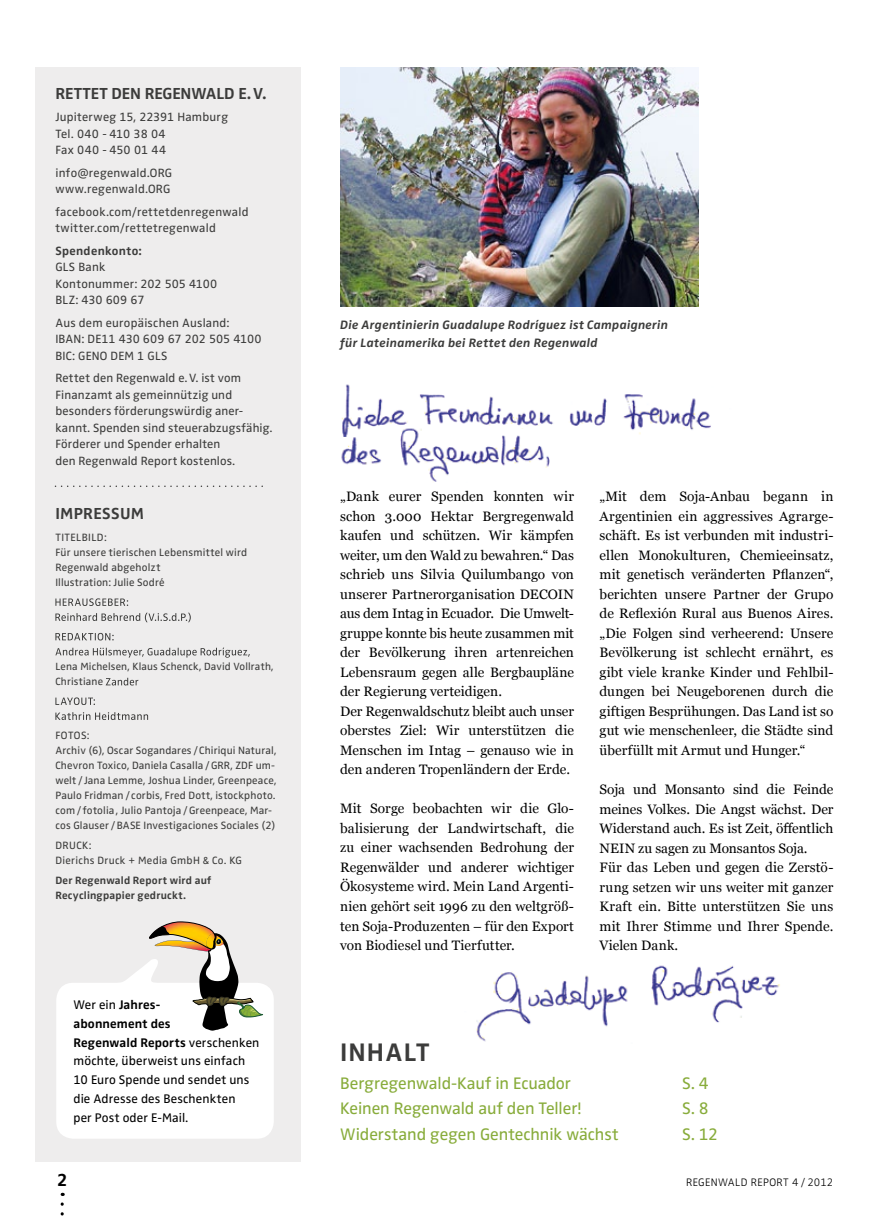
<style>
.page{position:relative;width:893px;height:1221px;background:#fff}
.page>*{position:absolute;margin:0;border:0;box-sizing:border-box;transform-origin:0 0}
.t1{font:700 26.25px "Zwo";letter-spacing:.04em;color:#3c3c3b}
.t2{font:700 18px "Zwo";color:#000}
.t3{font:17.25px "Zwo";letter-spacing:-.005em;color:#88ac3b}
.t4{font:700 16.5px "Zwo";color:#3c3c3b}
.t5{font:13.65px/19.5px "Georgia";color:#000}
.t6{font:12.9px/18.8px "Zwo";letter-spacing:.01em;color:#000}
.t7{font:italic 700 12.6px/18px "Zwo";letter-spacing:.02em;color:#3c3c3b}
.t8{font:12.3px/16.5px "Zwo";letter-spacing:.015em;color:#3c3c3b}
.t9{font:700 12.3px "Zwo";letter-spacing:.025em;color:#3c3c3b}
.t10{font:300 11.25px "Zwo";letter-spacing:.025em;color:#000}
.t11{font:10.95px/15px "Zwo";letter-spacing:.015em;color:#3c3c3b}
.t12{font:700 10.95px/15px "Zwo";letter-spacing:.02em;color:#3c3c3b}
.t13{font:10.8px/15px "Zwo";letter-spacing:.015em;color:#3c3c3b}
.s1{font-weight:700}
</style>
<div class="page">
<svg style="left:61px;top:1203px;width:3px;height:13px"></svg>
<img style="left:340px;top:67px;width:358px;height:240px">
<img style="left:476px;top:965px;width:304px;height:77px">
<img style="left:341px;top:437px;width:209px;height:45px">
<img style="left:341px;top:384px;width:370px;height:53px">
<div style="left:35px;top:67px;width:265px;height:1094px;background:#eeeded"></div>
<svg style="left:55px;top:598px;width:73px;height:8px"></svg>
<svg style="left:55px;top:612px;width:136px;height:10px"></svg>
<svg style="left:55px;top:633px;width:59px;height:7px"></svg>
<svg style="left:55px;top:647px;width:195px;height:10px"></svg>
<svg style="left:106px;top:677px;width:32px;height:8px"></svg>
<svg style="left:55px;top:697px;width:40px;height:8px"></svg>
<svg style="left:55px;top:712px;width:93px;height:8px"></svg>
<svg style="left:55px;top:485px;width:207px;height:2px"></svg>
<svg style="left:56px;top:921px;width:218px;height:217px"></svg>
<p class="t4" style="left:55px;top:83px;width:212px">Rettet den Regenwald e.V.</p>
<p class="t8" style="left:55px;top:109px;width:174px">Jupiterweg 15, 22391 Hamburg<br>Tel. 040 - 410 38 04<br>Fax 040 - 450 01 44</p>
<p class="t8" style="left:55px;top:164px;width:118px">info@regenwald.ORG www.regenwald.ORG</p>
<p class="t8" style="left:55px;top:203px;width:195px">facebook.com/rettetdenregenwald twitter.com/rettetregenwald</p>
<p class="t9" style="left:55px;top:243px;width:88px">Spendenkonto:</p>
<p class="t8" style="left:55px;top:259px;width:163px">GLS Bank<br>Kontonummer: 202 505 4100<br>BLZ: 430 609 67</p>
<p class="t8" style="left:55px;top:314px;width:208px">Aus dem europäischen Ausland:<br>IBAN: DE11 430 609 67 202 505 4100<br>BIC: GENO DEM 1 GLS</p>
<p class="t8" style="left:55px;top:370px;width:218px">Rettet den Regenwald e.V. ist vom Finanzamt als gemeinnützig und besonders förderungswürdig aner&shy;kannt. Spenden sind steuerabzugsfähig.<br>Förderer und Spender erhalten<br>den Regenwald Report kostenlos.</p>
<p class="t4" style="left:55px;top:503px;width:88px">Impressum</p>
<p class="t11" style="left:55px;top:530px;width:12px">Titel</p>
<p class="t11" style="left:55px;top:530px;width:193px;text-indent:26px">Bild:<br>Für unsere tierischen Lebensmittel wird<br>Regenwald abgeholzt<br>Illustration: Julie Sodré</p>
<p class="t13" style="left:55px;top:659px;width:220px">Lena Michelsen, Klaus Schenck, David Vollrath,<br>Christiane</p>
<p class="t11" style="left:55px;top:728px;width:13px">Fotos</p>
<p class="t11" style="left:55px;top:728px;width:223px;text-indent:32px">:<br>Archiv (6), Oscar Sogandares/Chiriqui Natural, Chevron Toxico, Daniela Casalla/GRR, ZDF um&shy;welt /Jana Lemme, Joshua Linder, Greenpeace, Paulo Fridman/corbis, Fred Dott, istockphoto. com/ fotolia, Julio Pantoja/Greenpeace, Mar&shy;cos Glauser /BASE Investigaciones Sociales (2)</p>
<p class="t11" style="left:55px;top:837px;width:188px">Druck:<br>Dierichs Druck + Media GmbH &amp; Co. KG</p>
<p class="t12" style="left:55px;top:872px;width:157px">Der Regenwald Report wird auf<br>Recyclingpapier gedruckt.</p>
<p class="t6" style="left:73px;top:995px;width:187px">Wer ein <span class="s1">Jahres-<br>abonnement des<br>Regenwald Reports</span> verschenken möchte, überweist uns einfach<br>10 Euro Spende und sendet uns die Adresse des Beschenkten<br>per Post oder E-Mail.</p>
<p class="t7" style="left:340px;top:316px;width:330px">Die Argentinierin Guadalupe Rodríguez ist Campaignerin für Lateinamerika bei Rettet den Regenwald</p>
<p class="t5" style="left:340px;top:486px;width:235px">„Dank eurer Spenden konnten wir schon 3.000 Hektar Bergregenwald kaufen und schützen. Wir kämpfen weiter, um den Wald zu bewahren.“ Das schrieb uns Silvia Quilumbango von unserer Partnerorganisation DECOIN aus dem Intag in Ecuador. Die Umwelt&shy;gruppe konnte bis heute zusammen mit der Bevölkerung ihren artenreichen Lebensraum gegen alle Bergbaupläne der Regierung verteidigen.<br>Der Regenwaldschutz bleibt auch unser oberstes Ziel: Wir unterstützen die Menschen im Intag – genauso wie in den anderen Tropenländern der Erde.</p>
<p class="t5" style="left:340px;top:798px;width:235px;text-align:justify">Mit Sorge beobachten wir die Glo&shy;balisierung der Landwirtschaft, die zu einer wachsenden Bedrohung der Regenwälder und anderer wichtiger Ökosysteme wird. Mein Land Argenti&shy;nien gehört seit 1996 zu den weltgröß&shy;ten Soja-Produzenten – für den Export von Biodiesel und Tierfutter.</p>
<p class="t5" style="left:600px;top:486px;width:235px;text-align:justify">„Mit dem Soja-Anbau begann in Argentinien ein aggressives Agrarge&shy;schäft. Es ist verbunden mit industri&shy;ellen Monokulturen, Chemieeinsatz, mit genetisch veränderten Pflanzen“, berichten unsere Partner der Grupo de Reflexión Rural aus Buenos Aires. „Die Folgen sind verheerend: Unsere Bevölkerung ist schlecht ernährt, es gibt viele kranke Kinder und Fehlbil&shy;dungen bei Neugeborenen durch die giftigen Besprühungen. Das Land ist so gut wie menschenleer, die Städte sind überfüllt mit Armut und Hunger.“</p>
<p class="t5" style="left:600px;top:779px;width:235px">Soja und Monsanto sind die Feinde meines Volkes. Die Angst wächst. Der Widerstand auch. Es ist Zeit, öffentlich NEIN zu sagen zu Monsantos Soja.<br>Für das Leben und gegen die Zerstö&shy;rung setzen wir uns weiter mit ganzer Kraft ein. Bitte unterstützen Sie uns mit Ihrer Stimme und Ihrer Spende.<br>Vielen Dank.</p>
<h1 class="t1" style="left:340px;top:1036px;width:77px">Inhalt</h1>
<p class="t3" style="left:340px;top:1073px;width:232px">Bergregenwald-Kauf in Ecuador</p>
<p class="t3" style="left:682px;top:1073px;width:28px">S. 4</p>
<p class="t3" style="left:340px;top:1098px;width:243px">Keinen Regenwald auf den Teller!</p>
<p class="t3" style="left:682px;top:1098px;width:28px">S. 8</p>
<p class="t3" style="left:340px;top:1124px;width:280px">Widerstand gegen Gentechnik wächst</p>
<p class="t3" style="left:682px;top:1124px;width:37px">S. 12</p>
<h2 class="t2" style="left:57px;top:1169px;width:12px">2</h2>
<p class="t10" style="left:686px;top:1175px;width:149px">REGENWALD REPORT 4 / 2012</p>
</div>
